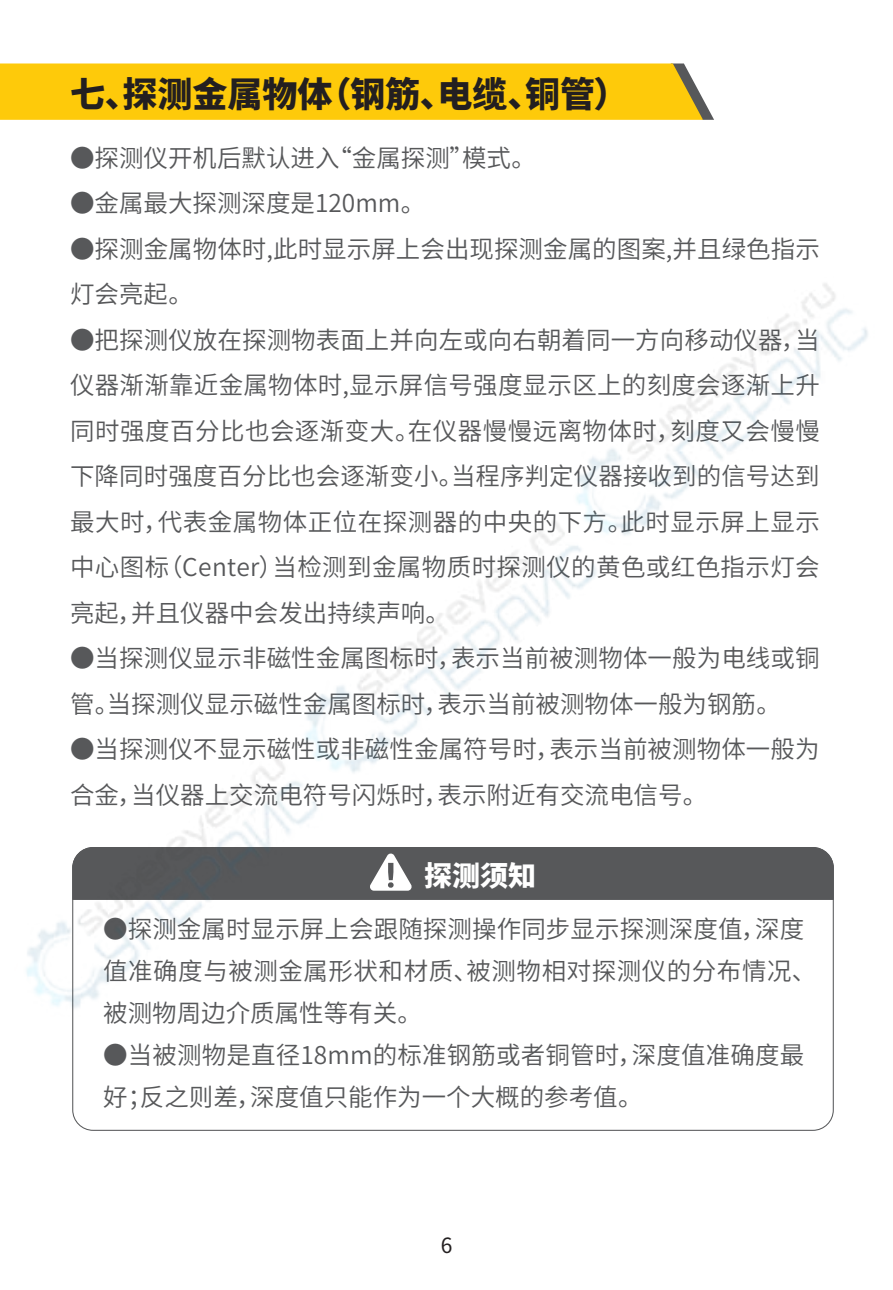
<style>
.page{position:relative;width:893px;height:1290px;background:#fff}
.page>*{position:absolute;margin:0;border:0;box-sizing:border-box;transform-origin:0 0}
.t1{font:800 35px "Source Han Sans CN";color:#231f20}
.t2{font:800 28px "Source Han Sans CN";color:#fff}
.t3{font:24.5px/45.5px "Source Han Sans CN";letter-spacing:.005em;color:#57585a}
.t4{font:21px "Source Han Sans CN";color:#231f20}
</style>
<div class="page">
<img style="left:0;top:63px;width:868px;height:1068px">
<h1 class="t1" style="left:70px;top:74px;width:560px">七、探测金属物体（钢筋、电缆、铜管）</h1>
<p class="t3" style="left:70px;top:135px;width:467px">●探测仪开机后默认进入“金属探测”模式。</p>
<p class="t3" style="left:70px;top:181px;width:357px">●金属最大探测深度是120mm。</p>
<p class="t3" style="left:70px;top:226px;width:751px">●探测金属物体时,此时显示屏上会出现探测金属的图案,并且绿色指示灯会亮起。</p>
<p class="t3" style="left:70px;top:317px;width:751px;text-align:justify">●把探测仪放在探测物表面上并向左或向右朝着同一方向移动仪器，当仪器渐渐靠近金属物体时,显示屏信号强度显示区上的刻度会逐渐上升同时强度百分比也会逐渐变大。在仪器慢慢远离物体时，刻度又会慢慢下降同时强度百分比也会逐渐变小。当程序判定仪器接收到的信号达到最大时，代表金属物体正位在探测器的中央的下方。此时显示屏上显示中心图标（Center）当检测到金属物质时探测仪的黄色或红色指示灯会亮起，并且仪器中会发出持续声响。</p>
<p class="t3" style="left:70px;top:636px;width:751px">●当探测仪显示非磁性金属图标时，表示当前被测物体一般为电线或铜管。当探测仪显示磁性金属图标时，表示当前被测物体一般为钢筋。</p>
<p class="t3" style="left:70px;top:727px;width:751px">●当探测仪不显示磁性或非磁性金属符号时，表示当前被测物体一般为合金，当仪器上交流电符号闪烁时，表示附近有交流电信号。</p>
<p class="t2" style="left:424px;top:860px;width:113px">探测须知</p>
<p class="t3" style="left:103px;top:909px;width:715px;line-height:42px">●探测金属时显示屏上会跟随探测操作同步显示探测深度值，深度值准确度与被测金属形状和材质、被测物相对探测仪的分布情况、被测物周边介质属性等有关。</p>
<p class="t3" style="left:103px;top:1035px;width:702px;line-height:42px">●当被测物是直径18mm的标准钢筋或者铜管时，深度值准确度最好；反之则差，深度值只能作为一个大概的参考值。</p>
<p class="t4" style="left:441px;top:1234px;width:13px">6</p>
</div>
